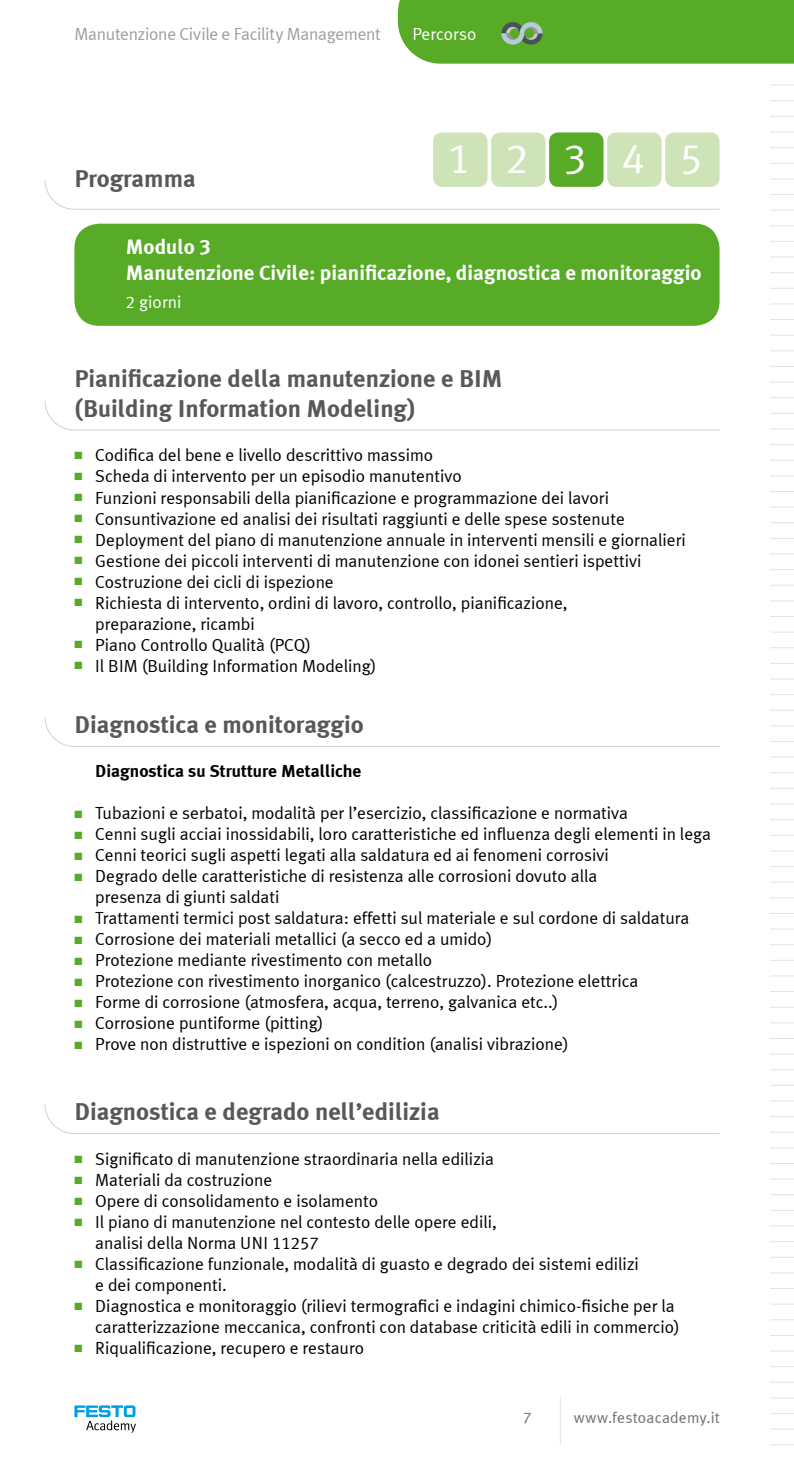
<style>
.page{position:relative;width:794px;height:1474px;background:#fff}
.page>*{position:absolute;margin:0;border:0;box-sizing:border-box;transform-origin:0 0}
.t1{font:42.88px "Meta Plus LF";letter-spacing:.815em;color:#fff}
.t2{font:700 24.5px/29.4px "Meta Plus LF";color:#58585a}
.t3{font:700 21px/25.2px "Meta Plus LF";color:#fff}
.t4{font:17.5px/21px "Meta Plus LF";color:#000}
.t5{font:17.5px "Meta Plus LF";letter-spacing:-.015em;color:#9c9e9f}
.t6{font:700 17.5px "Meta Plus LF";color:#000}
.t7{font:17.5px "Meta Plus LF";color:#fff}
.t8{font:15.75px "Meta Plus LF";letter-spacing:.01em;color:#707172}
.t9{font:10.5px/21px "Zapf Dingbats ITC";color:#57ab27;text-align:justify}
</style>
<div class="page">
<svg style="left:770px;top:913px;width:24px;height:1px"></svg>
<svg style="left:770px;top:928px;width:24px;height:1px"></svg>
<svg style="left:770px;top:944px;width:24px;height:1px"></svg>
<svg style="left:770px;top:975px;width:24px;height:1px"></svg>
<svg style="left:770px;top:991px;width:24px;height:1px"></svg>
<svg style="left:770px;top:1022px;width:24px;height:1px"></svg>
<svg style="left:770px;top:1038px;width:24px;height:1px"></svg>
<svg style="left:770px;top:1053px;width:24px;height:1px"></svg>
<svg style="left:770px;top:1069px;width:24px;height:1px"></svg>
<svg style="left:770px;top:1100px;width:24px;height:1px"></svg>
<svg style="left:770px;top:1116px;width:24px;height:1px"></svg>
<svg style="left:770px;top:1147px;width:24px;height:1px"></svg>
<svg style="left:770px;top:1163px;width:24px;height:1px"></svg>
<svg style="left:771px;top:1178px;width:23px;height:1px"></svg>
<svg style="left:770px;top:1194px;width:24px;height:1px"></svg>
<svg style="left:770px;top:1225px;width:24px;height:1px"></svg>
<svg style="left:770px;top:1241px;width:24px;height:1px"></svg>
<svg style="left:770px;top:1272px;width:24px;height:1px"></svg>
<svg style="left:770px;top:1319px;width:24px;height:1px"></svg>
<svg style="left:770px;top:1350px;width:24px;height:1px"></svg>
<svg style="left:770px;top:1366px;width:24px;height:1px"></svg>
<svg style="left:770px;top:1397px;width:24px;height:1px"></svg>
<svg style="left:770px;top:1444px;width:24px;height:1px"></svg>
<svg style="left:770px;top:85px;width:24px;height:1px"></svg>
<svg style="left:770px;top:100px;width:24px;height:1px"></svg>
<svg style="left:770px;top:132px;width:24px;height:1px"></svg>
<svg style="left:770px;top:147px;width:24px;height:1px"></svg>
<svg style="left:770px;top:178px;width:24px;height:1px"></svg>
<svg style="left:770px;top:194px;width:24px;height:1px"></svg>
<svg style="left:770px;top:225px;width:24px;height:1px"></svg>
<svg style="left:770px;top:256px;width:24px;height:1px"></svg>
<svg style="left:770px;top:272px;width:24px;height:1px"></svg>
<svg style="left:770px;top:303px;width:24px;height:1px"></svg>
<svg style="left:770px;top:319px;width:24px;height:1px"></svg>
<svg style="left:770px;top:350px;width:24px;height:1px"></svg>
<svg style="left:770px;top:381px;width:24px;height:1px"></svg>
<svg style="left:770px;top:397px;width:24px;height:1px"></svg>
<svg style="left:770px;top:428px;width:24px;height:1px"></svg>
<svg style="left:770px;top:444px;width:24px;height:1px"></svg>
<svg style="left:770px;top:475px;width:24px;height:1px"></svg>
<svg style="left:770px;top:491px;width:24px;height:1px"></svg>
<svg style="left:770px;top:522px;width:24px;height:1px"></svg>
<svg style="left:770px;top:553px;width:24px;height:1px"></svg>
<svg style="left:770px;top:569px;width:24px;height:1px"></svg>
<svg style="left:770px;top:600px;width:24px;height:1px"></svg>
<svg style="left:770px;top:616px;width:24px;height:1px"></svg>
<svg style="left:770px;top:647px;width:24px;height:1px"></svg>
<svg style="left:770px;top:116px;width:24px;height:1px"></svg>
<svg style="left:770px;top:163px;width:24px;height:1px"></svg>
<svg style="left:770px;top:241px;width:24px;height:1px"></svg>
<svg style="left:770px;top:288px;width:24px;height:1px"></svg>
<svg style="left:770px;top:366px;width:24px;height:1px"></svg>
<svg style="left:770px;top:413px;width:24px;height:1px"></svg>
<svg style="left:770px;top:506px;width:24px;height:1px"></svg>
<svg style="left:770px;top:538px;width:24px;height:1px"></svg>
<svg style="left:770px;top:585px;width:24px;height:1px"></svg>
<svg style="left:770px;top:663px;width:24px;height:1px"></svg>
<svg style="left:770px;top:678px;width:24px;height:1px"></svg>
<svg style="left:770px;top:725px;width:24px;height:1px"></svg>
<svg style="left:770px;top:772px;width:24px;height:1px"></svg>
<svg style="left:770px;top:803px;width:24px;height:1px"></svg>
<svg style="left:770px;top:210px;width:24px;height:1px"></svg>
<svg style="left:770px;top:335px;width:24px;height:1px"></svg>
<svg style="left:770px;top:460px;width:24px;height:1px"></svg>
<svg style="left:771px;top:631px;width:23px;height:1px"></svg>
<svg style="left:770px;top:694px;width:24px;height:1px"></svg>
<svg style="left:770px;top:741px;width:24px;height:1px"></svg>
<svg style="left:770px;top:788px;width:24px;height:1px"></svg>
<svg style="left:770px;top:819px;width:24px;height:1px"></svg>
<svg style="left:770px;top:850px;width:24px;height:1px"></svg>
<svg style="left:770px;top:866px;width:24px;height:1px"></svg>
<svg style="left:770px;top:897px;width:24px;height:1px"></svg>
<svg style="left:74px;top:1405px;width:62px;height:27px"></svg>
<div style="left:398px;top:0;width:396px;height:64px;background:#57ab27"></div>
<hr style="left:560px;top:1397px;width:1px;height:47px;background:#e3e4e4">
<div style="left:74px;top:224px;width:645px;height:102px;background:#57ab27;border-radius:25px"></div>
<svg style="left:44px;top:179px;width:676px;height:31px"></svg>
<svg style="left:44px;top:401px;width:676px;height:30px"></svg>
<svg style="left:44px;top:717px;width:676px;height:30px"></svg>
<svg style="left:44px;top:1104px;width:676px;height:30px"></svg>
<div style="left:433px;top:132px;width:54px;height:55px;background:#cfe3b9;border-radius:9px"></div>
<div style="left:549px;top:132px;width:54px;height:55px;background:#57ab27;border-radius:9px"></div>
<div style="left:491px;top:132px;width:54px;height:55px;background:#cfe3b9;border-radius:9px"></div>
<div style="left:607px;top:132px;width:54px;height:55px;background:#cfe3b9;border-radius:9px"></div>
<div style="left:665px;top:132px;width:54px;height:55px;background:#cfe3b9;border-radius:9px"></div>
<p class="t5" style="left:74px;top:24px;width:308px">Manutenzione Civile e Facility Management</p>
<p class="t7" style="left:412px;top:24px;width:66px">Percorso</p>
<h2 class="t2" style="left:74px;top:163px;width:123px">Programma</h2>
<h1 class="t1" style="left:448px;top:132px;width:256px">12345</h1>
<p class="t3" style="left:126px;top:234px;width:577px">Modulo 3<br>Manutenzione Civile: pianificazione, diagnostica e monitoraggio</p>
<p class="t7" style="left:126px;top:291px;width:57px">2 giorni</p>
<h2 class="t2" style="left:74px;top:363px;width:413px">Pianificazione della manutenzione e Bim (Building Information Modeling)</h2>
<p class="t9" style="left:74px;top:445px;width:9px">■ ■ ■ ■ ■ ■ ■ ■</p>
<p class="t4" style="left:95px;top:444px;width:592px">Codifica del bene e livello descrittivo massimo<br>Scheda di intervento per un episodio manutentivo<br>Funzioni responsabili della pianificazione e programmazione dei lavori Consuntivazione ed analisi dei risultati raggiunti e delle spese sostenute Deployment del piano di manutenzione annuale in interventi mensili e giornalieri Gestione dei piccoli interventi di manutenzione con idonei sentieri ispettivi Costruzione dei cicli di ispezione<br>Richiesta di intervento, ordini di lavoro, controllo, pianificazione,<br>preparazione, ricambi<br>Piano Controllo Qualità (PCQ)<br>Il BIM (Building Information Modeling)</p>
<h2 class="t2" style="left:74px;top:709px;width:291px">Diagnostica e monitoraggio</h2>
<p class="t9" style="left:74px;top:803px;width:9px">■ ■ ■ ■</p>
<p class="t9" style="left:74px;top:908px;width:9px">■ ■ ■ ■ ■ ■ ■</p>
<p class="t6" style="left:95px;top:760px;width:268px">Diagnostica su Strutture Metalliche</p>
<p class="t4" style="left:95px;top:802px;width:617px">Tubazioni e serbatoi, modalità per l’esercizio, classificazione e normativa<br>Cenni sugli acciai inossidabili, loro caratteristiche ed influenza degli elementi in lega Cenni teorici sugli aspetti legati alla saldatura ed ai fenomeni corrosivi<br>Degrado delle caratteristiche di resistenza alle corrosioni dovuto alla<br>presenza di giunti saldati<br>Trattamenti termici post saldatura: effetti sul materiale e sul cordone di saldatura Corrosione dei materiali metallici (a secco ed a umido)<br>Protezione mediante rivestimento con metallo<br>Protezione con rivestimento inorganico (calcestruzzo). Protezione elettrica<br>Forme di corrosione (atmosfera, acqua, terreno, galvanica etc..)<br>Corrosione puntiforme (pitting)<br>Prove non distruttive e ispezioni on condition (analisi vibrazione)</p>
<h2 class="t2" style="left:74px;top:1096px;width:367px">Diagnostica e degrado nell’edilizia</h2>
<p class="t9" style="left:74px;top:1148px;width:9px">■ ■ ■ ■</p>
<p class="t9" style="left:74px;top:1253px;width:9px">■</p>
<p class="t9" style="left:74px;top:1295px;width:9px">■</p>
<p class="t9" style="left:74px;top:1337px;width:9px">■</p>
<p class="t4" style="left:95px;top:1148px;width:586px">Significato di manutenzione straordinaria nella edilizia<br>Materiali da costruzione<br>Opere di consolidamento e isolamento<br>Il piano di manutenzione nel contesto delle opere edili,<br>analisi della Norma UNI 11257<br>Classificazione funzionale, modalità di guasto e degrado dei sistemi edilizi<br>e dei componenti.<br>Diagnostica e monitoraggio (rilievi termografici e indagini chimico-fisiche per la caratterizzazione meccanica, confronti con database criticità edili in commercio)<br>Riqualificazione, recupero e restauro</p>
<p class="t8" style="left:523px;top:1407px;width:10px">7</p>
<p class="t8" style="left:574px;top:1407px;width:148px">www.festoacademy.it</p>
</div>
